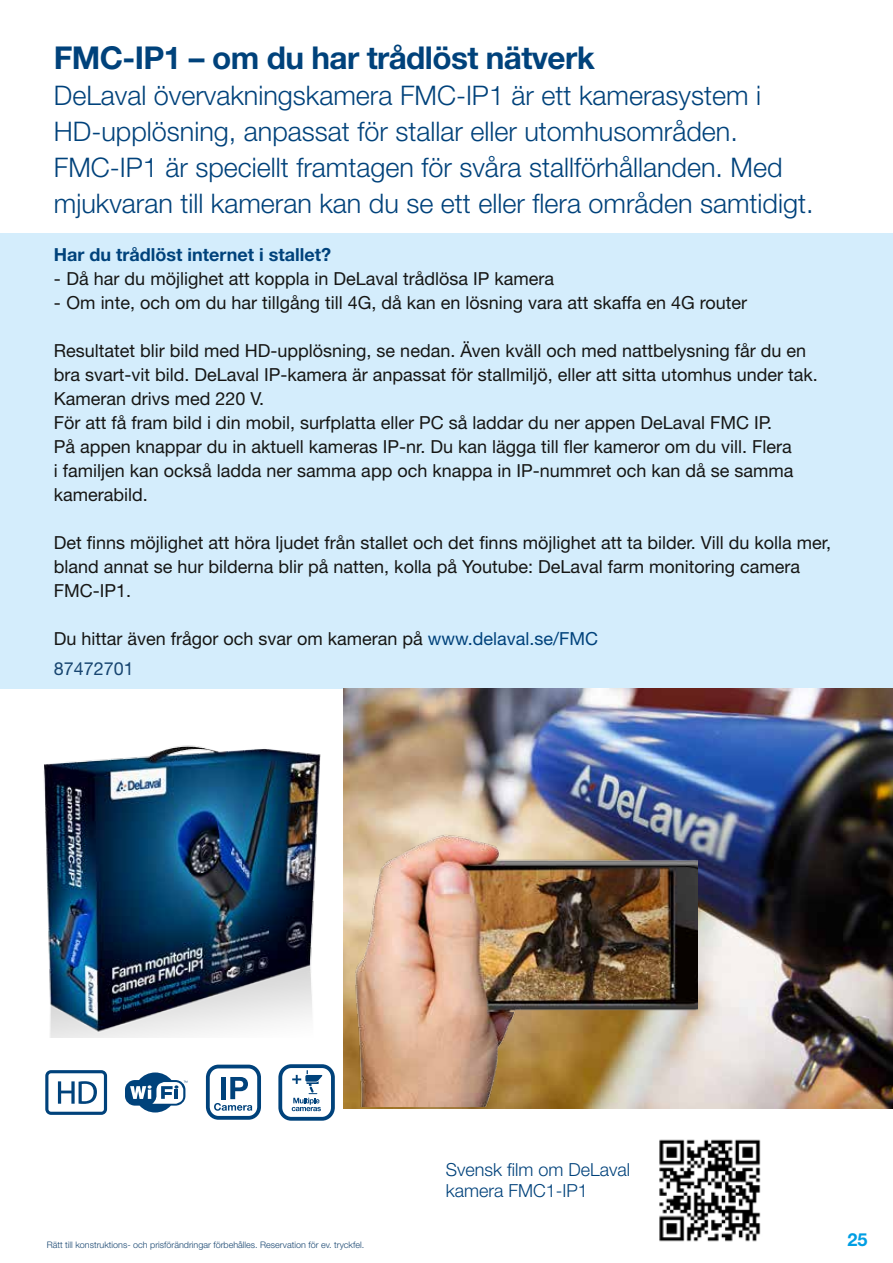
<style>
.page{position:relative;width:893px;height:1263px;background:#fff}
.page>*{position:absolute;margin:0;border:0;box-sizing:border-box;transform-origin:0 0}
.t1{font:700 31.5px "Helvetica Neue LT Std";letter-spacing:-.02em;color:#00427b}
.t2{font:300 27px/36px "Helvetica Neue LT Std";color:#00427b}
.t3{font:18px/24px "Helvetica Neue LT Std";color:#161614}
.t4{font:300 18px/21.6px "Helvetica Neue LT Std";color:#00427b}
.t5{font:700 18px "Helvetica Neue LT Std";color:#00427b}
.t6{font:700 18px "Helvetica Neue LT Std";color:#009ee3}
.t7{font:300 9px "Helvetica Neue LT Std";color:#174570}
.s1{color:#00427b}
.s2{color:#174570}
</style>
<div class="page">
<div style="left:0;top:234px;width:893px;height:455px;background:#d4edfc"></div>
<img style="left:343px;top:689px;width:550px;height:419px">
<img style="left:326px;top:802px;width:372px;height:304px">
<img style="left:43px;top:735px;width:304px;height:302px">
<svg style="left:125px;top:1072px;width:62px;height:40px"></svg>
<svg style="left:45px;top:1070px;width:62px;height:45px"></svg>
<div style="left:206px;top:1065px;width:55px;height:55px;border:4px solid #00427b;border-radius:11px"></div>
<svg style="left:214px;top:1077px;width:38px;height:34px"></svg>
<div style="left:278px;top:1064px;width:57px;height:57px;border:4px solid #00427b;border-radius:11px"></div>
<svg style="left:292px;top:1070px;width:31px;height:41px"></svg>
<img style="left:659px;top:1139px;width:102px;height:103px">
<h1 class="t1" style="left:54px;top:39px;width:542px">FMC-IP1 – om du har trådlöst nätverk</h1>
<p class="t2" style="left:54px;top:77px;width:761px">DeLaval övervakningskamera FMC-IP1 är ett kamerasystem i HD-upplösning, anpassat för stallar eller utomhusområden.<br>FMC-IP1 är speciellt framtagen för svåra stallförhållanden. Med mjukvaran till kameran kan du se ett eller flera områden samtidigt.</p>
<p class="t5" style="left:54px;top:244px;width:279px">Har du trådlöst internet i stallet?</p>
<p class="t3" style="left:54px;top:267px;width:502px">- Då har du möjlighet att koppla in DeLaval trådlösa IP kamera</p>
<p class="t3" style="left:54px;top:291px;width:695px">- Om inte, och om du har tillgång till 4G, då kan en lösning vara att skaffa en 4G router</p>
<p class="t3" style="left:54px;top:339px;width:765px">Resultatet blir bild med HD-upplösning, se nedan. Även kväll och med nattbelysning får du en bra svart-vit bild. DeLaval IP-kamera är anpassat för stallmiljö, eller att sitta utomhus under tak.<br>Kameran drivs med 220 V.<br>För att få fram bild i din mobil, surfplatta eller PC så laddar du ner appen DeLaval FMC IP.<br>På appen knappar du in aktuell kameras IP-nr. Du kan lägga till fler kameror om du vill. Flera<br>i familjen kan också ladda ner samma app och knappa in IP-nummret och kan då se samma kamerabild.</p>
<p class="t3" style="left:54px;top:531px;width:779px">Det finns möjlighet att höra ljudet från stallet och det finns möjlighet att ta bilder. Vill du kolla mer, bland annat se hur bilderna blir på natten, kolla på Youtube: DeLaval farm monitoring camera<br>FMC-IP1.</p>
<p class="t3" style="left:54px;top:624px;width:546px;line-height:30px">Du hittar även frågor och svar om kameran på <span class="s1">www.delaval.se/FMC<br></span><span class="s2">87472701</span></p>
<p class="t4" style="left:446px;top:1158px;width:186px">Svensk film om DeLaval kamera FMC1-IP1</p>
<p class="t7" style="left:47px;top:1239px;width:319px">Rätt till konstruktions- och prisförändringar förbehålles. Reservation för ev. tryckfel.</p>
<p class="t6" style="left:847px;top:1228px;width:22px">25</p>
</div>
